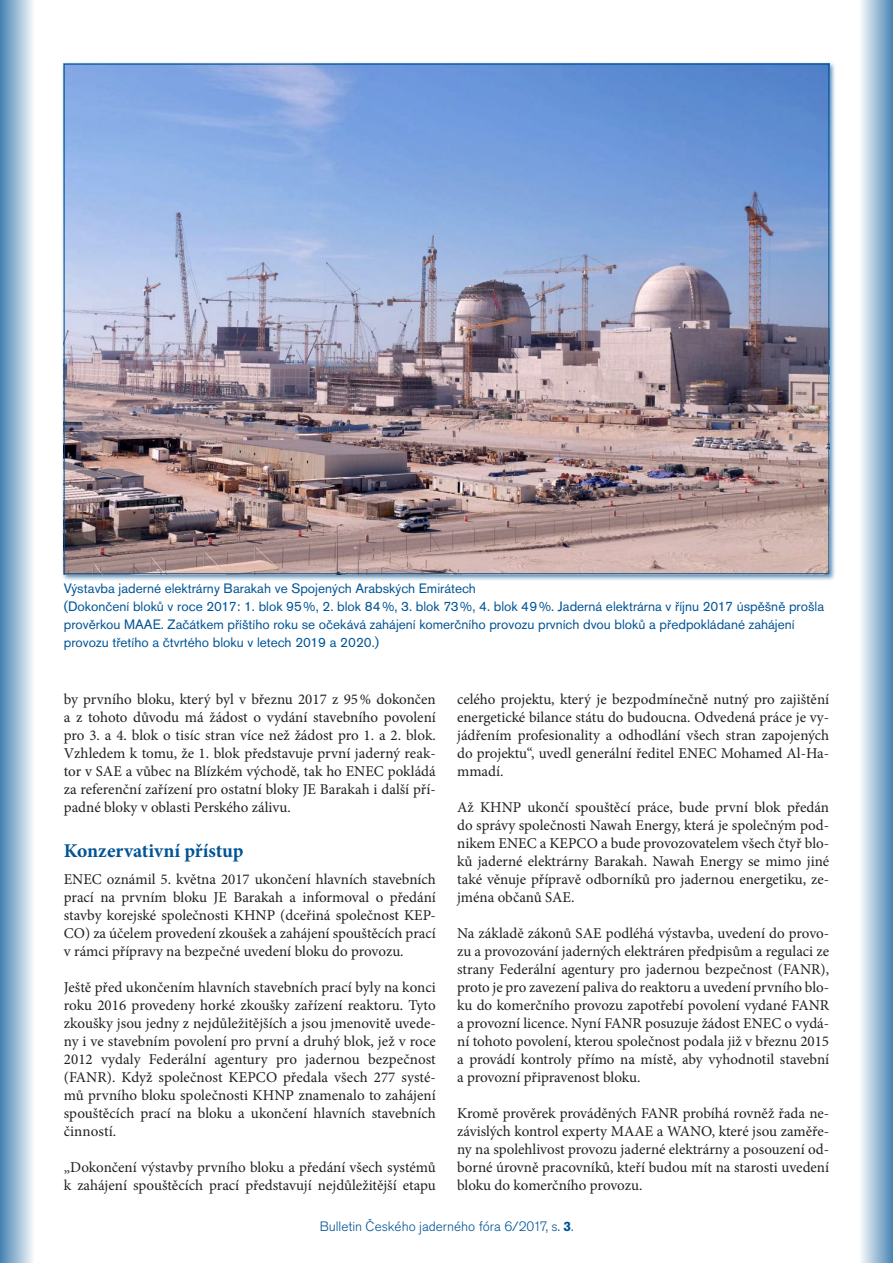
<style>
.page{position:relative;width:893px;height:1263px;background:#fff}
.page>*{position:absolute;margin:0;border:0;box-sizing:border-box;transform-origin:0 0}
.MEZITITULEK_MINION_B{font:700 19.5px "Minion Pro";color:#005495}
.TEXT{font:15px/18px "Minion Pro";color:#231f20;text-align:justify}
.POPISEK{font:13.5px/18px "Akzidenz Grotesk Pro";color:#005495}
.t1{font:300 13.5px "Akzidenz Grotesk Pro";color:#005495}
.s1{font-weight:700}
</style>
<div class="page">
<div style="left:0;top:0;width:34px;height:1263px;background:linear-gradient(to right,#4582b1,#f2f6f9)"></div>
<div style="left:859px;top:0;width:34px;height:1263px;background:linear-gradient(to right,#fdfdfe,#5089b6)"></div>
<div style="left:61px;top:61px;width:775px;height:520px;background:#005495;opacity:.66"></div>
<img style="left:66px;top:66px;width:761px;height:506px">
<p class="POPISEK" style="left:64px;top:579px;width:414px">Výstavba jaderné elektrárny Barakah ve Spojených Arabských Emirátech</p>
<p class="POPISEK" style="left:64px;top:597px;width:762px">(Dokončení bloků v roce 2017: 1. blok 95%, 2. blok 84%, 3. blok 73%, 4. blok 49%. Jaderná elektrárna v říjnu 2017 úspěšně prošla prověrkou MAAE. Začátkem příštího roku se očekává zahájení komerčního provozu prvních dvou bloků a předpokládané zahájení provozu třetího a čtvrtého bloku v letech 2019 a 2020.)</p>
<p class="TEXT" style="left:64px;top:690px;width:374px">by prvního bloku, který byl v březnu 2017 z 95% dokončen a z tohoto důvodu má žádost o vydání stavebního povolení pro 3. a 4. blok o tisíc stran více než žádost pro 1. a 2. blok.<br>Vzhledem k tomu, že 1. blok představuje první jaderný reak&shy;tor v SAE a vůbec na Blízkém východě, tak ho ENEC pokládá za referenční zařízení pro ostatní bloky JE Barakah i další pří&shy;padné bloky v oblasti Perského zálivu.</p>
<p class="MEZITITULEK_MINION_B" style="left:64px;top:837px;width:181px">Konzervativní přístup</p>
<p class="TEXT" style="left:64px;top:870px;width:374px">ENEC oznámil 5. května 2017 ukončení hlavních stavebních prací na prvním bloku JE Barakah a informoval o předání stavby korejské společnosti KHNP (dceřiná společnost KEP-CO) za účelem provedení zkoušek a zahájení spouštěcích prací v rámci přípravy na bezpečné uvedení bloku do provozu.</p>
<p class="TEXT" style="left:64px;top:978px;width:374px">Ještě před ukončením hlavních stavebních prací byly na konci roku 2016 provedeny horké zkoušky zařízení reaktoru. Tyto zkoušky jsou jedny z nejdůležitějších a jsou jmenovitě uvede&shy;ny i ve stavebním povolení pro první a druhý blok, jež v roce 2012 vydaly Federální agentury pro jadernou bezpečnost (FANR). Když společnost KEPCO předala všech 277 systé&shy;mů prvního bloku společnosti KHNP znamenalo to zahájení spouštěcích prací na bloku a ukončení hlavních stavebních činností.</p>
<p class="TEXT" style="left:64px;top:1158px;width:374px">„Dokončení výstavby prvního bloku a předání všech systémů k zahájení spouštěcích prací představují nejdůležitější etapu</p>
<p class="TEXT" style="left:457px;top:690px;width:374px">celého projektu, který je bezpodmínečně nutný pro zajištění energetické bilance státu do budoucna. Odvedená práce je vy&shy;jádřením profesionality a odhodlání všech stran zapojených do projektu“, uvedl generální ředitel ENEC Mohamed Al-Ha&shy;mmadí.</p>
<p class="TEXT" style="left:457px;top:798px;width:374px">Až KHNP ukončí spouštěcí práce, bude první blok předán do správy společnosti Nawah Energy, která je společným pod&shy;nikem ENEC a KEPCO a bude provozovatelem všech čtyř blo&shy;ků jaderné elektrárny Barakah. Nawah Energy se mimo jiné také věnuje přípravě odborníků pro jadernou energetiku, ze&shy;jména občanů SAE.</p>
<p class="TEXT" style="left:457px;top:924px;width:374px">Na základě zákonů SAE podléhá výstavba, uvedení do provo&shy;zu a provozování jaderných elektráren předpisům a regulaci ze strany Federální agentury pro jadernou bezpečnost (FANR), proto je pro zavezení paliva do reaktoru a uvedení prvního blo&shy;ku do komerčního provozu zapotřebí povolení vydané FANR a provozní licence. Nyní FANR posuzuje žádost ENEC o vydá&shy;ní tohoto povolení, kterou společnost podala již v březnu 2015 a provádí kontroly přímo na místě, aby vyhodnotil stavební a provozní připravenost bloku.</p>
<p class="TEXT" style="left:457px;top:1104px;width:374px">Kromě prověrek prováděných FANR probíhá rovněž řada ne&shy;závislých kontrol experty MAAE a WANO, které jsou zaměře&shy;ny na spolehlivost provozu jaderné elektrárny a posouzení od&shy;borné úrovně pracovníků, kteří budou mít na starosti uvedení bloku do komerčního provozu.</p>
<p class="t1" style="left:320px;top:1217px;width:255px">Bulletin Českého jaderného fóra 6/2017, s. <span class="s1">3</span>.</p>
</div>
